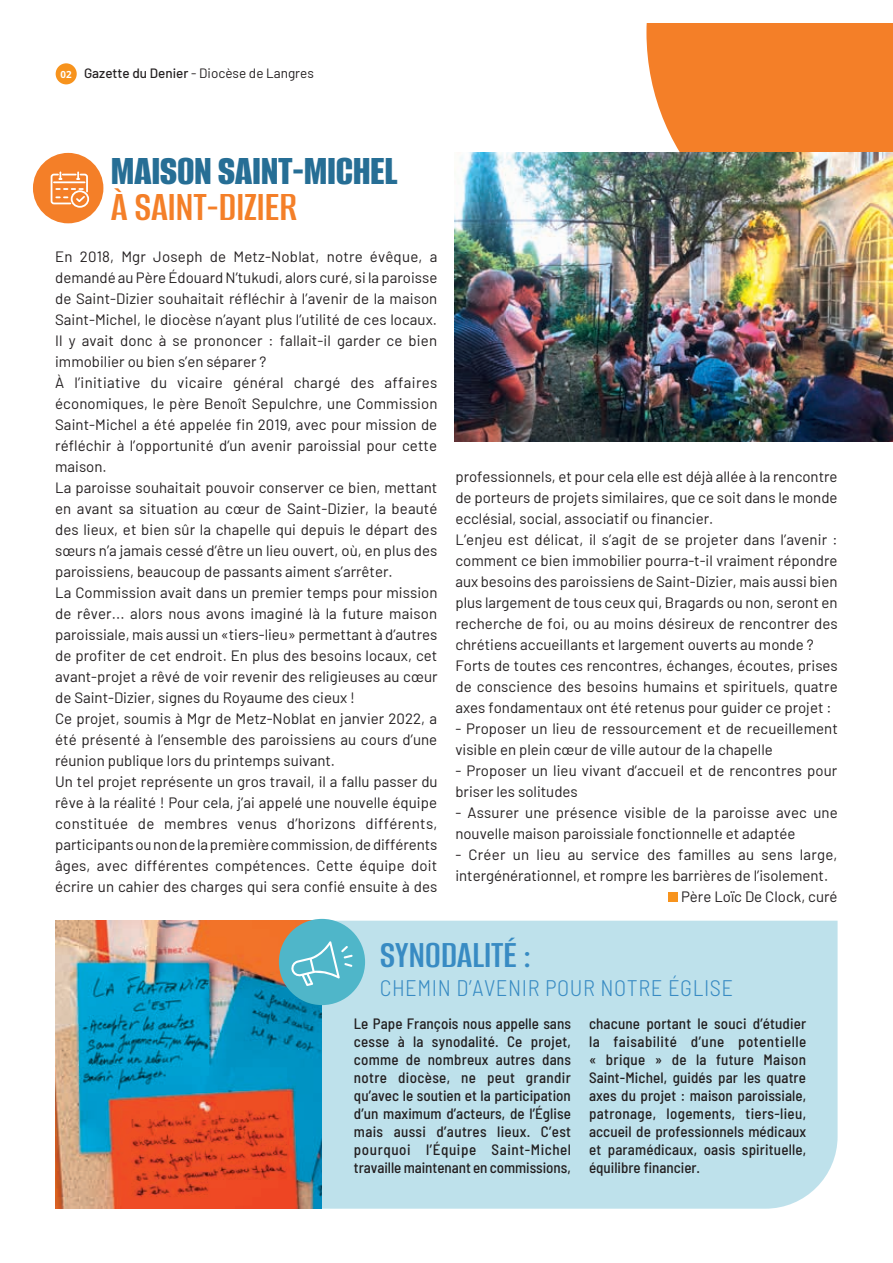
<style>
.page{position:relative;width:893px;height:1263px;background:#fff}
.page>*{position:absolute;margin:0;border:0;box-sizing:border-box;transform-origin:0 0}
.t1{font:800 43.95px/35.7px "Alumni Sans";letter-spacing:-.01em;color:#266e95}
.t2{font:600 40.5px "Alumni Sans";letter-spacing:-.01em;color:#388bc3}
.t3{font:300 semi-condensed 22.5px "Barlow";letter-spacing:.025em;color:#388bc3}
.t4{font:15px/21px "Barlow";letter-spacing:.005em;color:#231f20}
.t5{font:500 semi-condensed 15px/18px "Barlow";color:#231f20;text-align:justify}
.t6{font:13.5px "Barlow";color:#231f20}
.t7{font:700 9.75px "Open Sans";color:#fff}
.s1{font-weight:500}
.s2{font-weight:600;color:#f47f28}
</style>
<div class="page">
<div style="left:646px;top:23px;width:247px;height:129px;background:#f47f28"></div>
<div style="left:322px;top:921px;width:516px;height:288px;background:#bee1eb"></div>
<div style="left:669px;top:892px;width:9px;height:10px;background:#f7931d"></div>
<img style="left:55px;top:921px;width:267px;height:288px">
<img style="left:455px;top:152px;width:438px;height:289px">
<div style="left:279px;top:919px;width:86px;height:86px;background:#4fb6c9;border-radius:50%"></div>
<div style="left:33px;top:153px;width:70px;height:70px;background:#f47f28;border-radius:50%"></div>
<svg style="left:50px;top:171px;width:40px;height:37px"></svg>
<svg style="left:291px;top:941px;width:62px;height:45px"></svg>
<div style="left:56px;top:63px;width:21px;height:21px;background:#f7931d;border-radius:50%"></div>
<p class="t7" style="left:61px;top:67px;width:13px">02</p>
<p class="t6" style="left:84px;top:64px;width:231px"><span class="s1">Gazette du Denier</span> - Diocèse de Langres</p>
<p class="t1" style="left:111px;top:153px;width:288px">MAISON SAINT-MICHEL<br><span class="s2">À SAINT-DIZIER</span></p>
<p class="t4" style="left:55px;top:245px;width:384px">En 2018, Mgr Joseph de Metz-Noblat, notre évêque, a demandé au Père Édouard N’tukudi, alors curé, si la paroisse de Saint-Dizier souhaitait réfléchir à l’avenir de la maison Saint-Michel, le diocèse n’ayant plus l’utilité de ces locaux.<br>Il y avait donc à se prononcer : fallait-il garder ce bien immobilier ou bien s’en séparer ?<br>À l’initiative du vicaire général chargé des affaires économiques, le père Benoît Sepulchre, une Commission Saint-Michel a été appelée fin 2019, avec pour mission de réfléchir à l’opportunité d’un avenir paroissial pour cette maison.<br>La paroisse souhaitait pouvoir conserver ce bien, mettant en avant sa situation au cœur de Saint-Dizier, la beauté des lieux, et bien sûr la chapelle qui depuis le départ des sœurs n’a jamais cessé d’être un lieu ouvert, où, en plus des paroissiens, beaucoup de passants aiment s’arrêter.<br>La Commission avait dans un premier temps pour mission de rêver... alors nous avons imaginé là la future maison paroissiale, mais aussi un «tiers-lieu» permettant à d’autres de profiter de cet endroit. En plus des besoins locaux, cet avant-projet a rêvé de voir revenir des religieuses au cœur de Saint-Dizier, signes du Royaume des cieux !<br>Ce projet, soumis à Mgr de Metz-Noblat en janvier 2022, a été présenté à l’ensemble des paroissiens au cours d’une réunion publique lors du printemps suivant.<br>Un tel projet représente un gros travail, il a fallu passer du rêve à la réalité ! Pour cela, j’ai appelé une nouvelle équipe constituée de membres venus d’horizons différents, participants ou non de la première commission, de différents âges, avec différentes compétences. Cette équipe doit écrire un cahier des charges qui sera confié ensuite à des</p>
<p class="t4" style="left:455px;top:465px;width:384px">professionnels, et pour cela elle est déjà allée à la rencontre de porteurs de projets similaires, que ce soit dans le monde ecclésial, social, associatif ou financier.<br>L’enjeu est délicat, il s’agit de se projeter dans l’avenir : comment ce bien immobilier pourra-t-il vraiment répondre aux besoins des paroissiens de Saint-Dizier, mais aussi bien plus largement de tous ceux qui, Bragards ou non, seront en recherche de foi, ou au moins désireux de rencontrer des chrétiens accueillants et largement ouverts au monde ?<br>Forts de toutes ces rencontres, échanges, écoutes, prises de conscience des besoins humains et spirituels, quatre axes fondamentaux ont été retenus pour guider ce projet :</p>
<p class="t4" style="left:455px;top:717px;width:384px">- Proposer un lieu de ressourcement et de recueillement visible en plein cœur de ville autour de la chapelle</p>
<p class="t4" style="left:455px;top:759px;width:383px">- Proposer un lieu vivant d’accueil et de rencontres pour briser les solitudes</p>
<p class="t4" style="left:455px;top:801px;width:384px">- Assurer une présence visible de la paroisse avec une nouvelle maison paroissiale fonctionnelle et adaptée</p>
<p class="t4" style="left:455px;top:843px;width:384px">- Créer un lieu au service des familles au sens large,</p>
<p class="t4" style="left:455px;top:864px;width:374px">intergénérationnel, et rompre les barrières de l’isolement.</p>
<p class="t4" style="left:681px;top:885px;width:158px">Père Loïc De Clock, curé</p>
<p class="t2" style="left:380px;top:933px;width:153px">SYNODALITÉ :</p>
<p class="t3" style="left:380px;top:971px;width:355px">CHEMIN D’AVENIR POUR NOTRE ÉGLISE</p>
<p class="t5" style="left:354px;top:1014px;width:219px">Le Pape François nous appelle sans cesse à la synodalité. Ce projet, comme de nombreux autres dans notre diocèse, ne peut grandir qu’avec le soutien et la participation d’un maximum d’acteurs, de l’Église mais aussi d’autres lieux. C’est pourquoi l’Équipe Saint-Michel travaille maintenant en commissions,</p>
<p class="t5" style="left:589px;top:1014px;width:219px">chacune portant le souci d’étudier la faisabilité d’une potentielle « brique » de la future Maison Saint-Michel, guidés par les quatre axes du projet : maison paroissiale, patronage, logements, tiers-lieu, accueil de professionnels médicaux et paramédicaux, oasis spirituelle, équilibre financier.</p>
</div>
